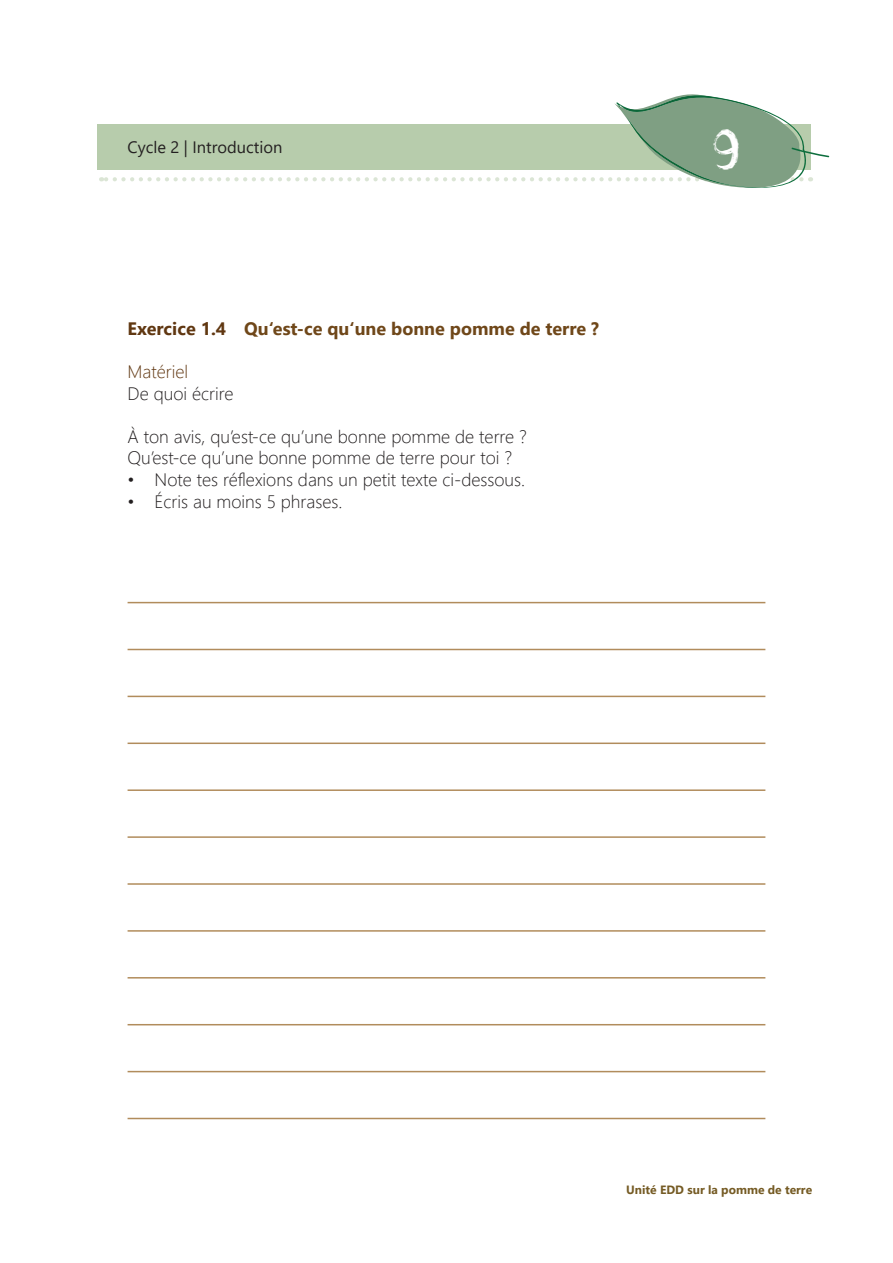
<style>
.page{position:relative;width:893px;height:1263px;background:#fff}
.page>*{position:absolute;margin:0;border:0;box-sizing:border-box;transform-origin:0 0}
.t1{font:48px "Sanstuy Brush";color:#fff}
.t2{font:300 18px/21.6px "Segoe UI";color:#231f20}
.t3{font:700 18px "Segoe UI";color:#6f4719}
.t4{font:300 18px "Segoe UI";color:#603711}
.t5{font:16.5px "Segoe UI";color:#231f20}
.t6{font:700 12px "Segoe UI";color:#755b24}
.s1{color:#603711}
</style>
<div class="page">
<svg style="left:101px;top:94px;width:729px;height:94px"></svg>
<hr style="left:128px;top:930px;width:637px;height:2px;background:#b18c5c">
<hr style="left:128px;top:1024px;width:637px;height:1px;background:#b18c5c">
<hr style="left:128px;top:977px;width:637px;height:1px;background:#b18c5c">
<hr style="left:128px;top:602px;width:637px;height:1px;background:#b18c5c">
<hr style="left:128px;top:1071px;width:637px;height:1px;background:#b18c5c">
<hr style="left:128px;top:1118px;width:637px;height:1px;background:#b18c5c">
<hr style="left:128px;top:649px;width:637px;height:1px;background:#b18c5c">
<hr style="left:128px;top:696px;width:637px;height:1px;background:#b18c5c">
<hr style="left:128px;top:742px;width:637px;height:2px;background:#b18c5c">
<hr style="left:128px;top:789px;width:637px;height:2px;background:#b18c5c">
<hr style="left:128px;top:836px;width:637px;height:2px;background:#b18c5c">
<hr style="left:128px;top:883px;width:637px;height:2px;background:#b18c5c">
<p class="t5" style="left:128px;top:131px;width:156px">Cycle 2 | Introduction</p>
<p class="t3" style="left:128px;top:311px;width:473px"><span class="s1">Exercice 1.4</span> Qu‘est-ce qu‘une bonne pomme de terre ?</p>
<p class="t4" style="left:128px;top:355px;width:62px">Matériel</p>
<p class="t2" style="left:128px;top:381px;width:107px">De quoi écrire</p>
<p class="t2" style="left:128px;top:424px;width:401px">À ton avis, qu’est-ce qu’une bonne pomme de terre ?<br>Qu’est-ce qu’une bonne pomme de terre pour toi ?</p>
<p class="t2" style="left:128px;top:467px;width:399px">• Note tes réflexions dans un petit texte ci-dessous.</p>
<p class="t2" style="left:128px;top:489px;width:216px">• Écris au moins 5 phrases.</p>
<h1 class="t1" style="left:713px;top:114px;width:27px">9</h1>
<p class="t6" style="left:626px;top:1179px;width:187px">Unité EDD sur la pomme de terre</p>
</div>
